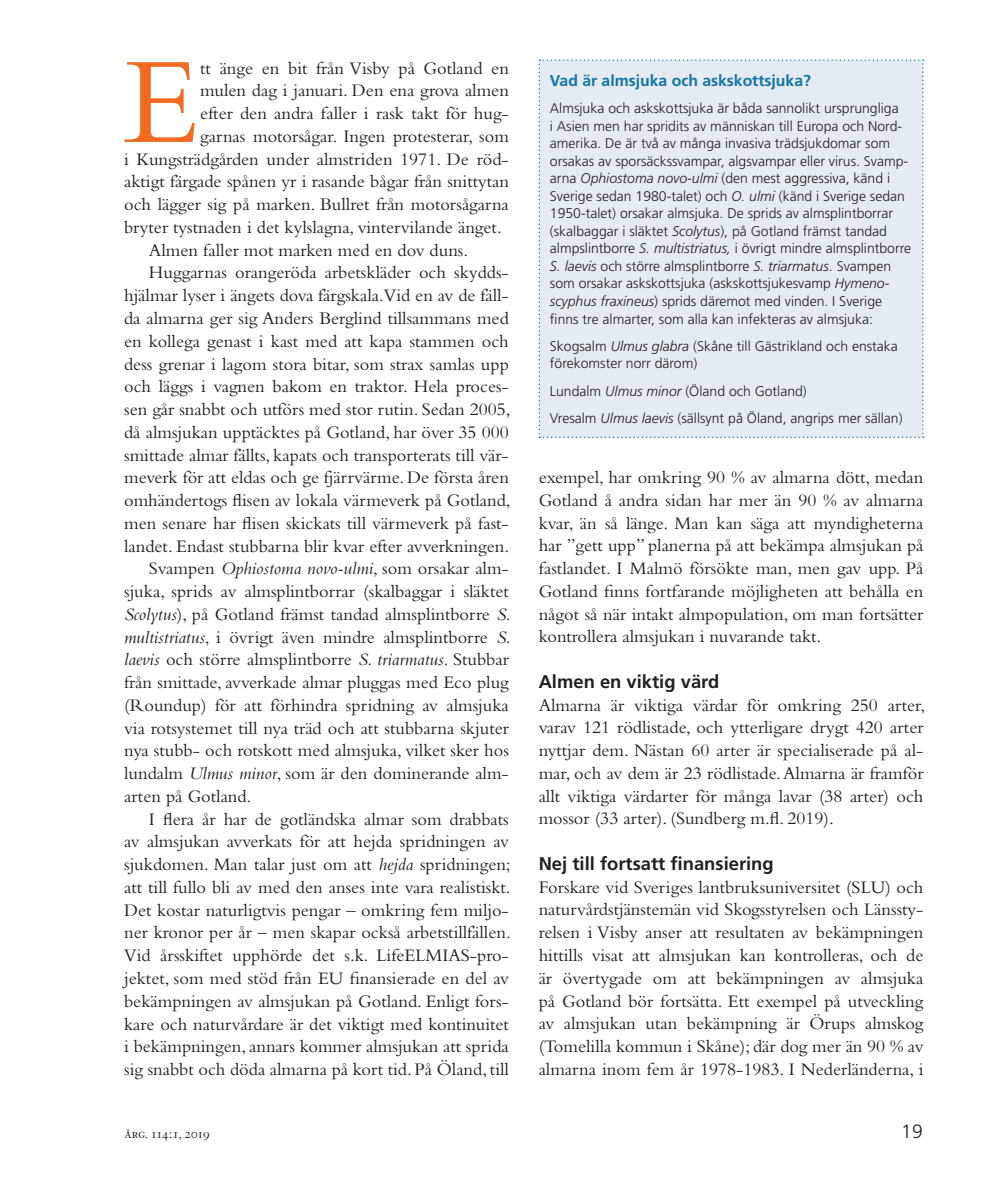
<style>
.page{position:relative;width:993px;height:1191px;background:#fff}
.page>*{position:absolute;margin:0;border:0;box-sizing:border-box;transform-origin:0 0}
.Brödtext_utan{font:128.1px "Bembo";color:#f36a21}
.t1{font:300 19.25px "Frutiger LT Pro";color:#231f20}
.Brödtext{font:18.38px/22.8px "Bembo";color:#231f20;text-align:justify}
.Brödtext_utan-2{font:18.38px/22.8px "Bembo";color:#231f20;text-align:justify}
.NY_Mellanrubrik-huvu{font:700 18.38px "Frutiger LT Pro";color:#231f20}
.NY_Faktaruta_text{font:700 15.75px "Frutiger LT Pro";color:#1274a4}
.NY_Faktaruta_text-2{font:300 14px/17.5px "Frutiger LT Pro";color:#231f20}
.t2{font:14px "Bembo SC";letter-spacing:-.04em;color:#231f20}
.s1{font-style:italic}
</style>
<div class="page">
<div style="left:538px;top:60px;width:385px;height:378px;background:#e4ebf3"></div>
<p class="Brödtext_utan" style="left:124px;top:27px;width:78px">E</p>
<p class="Brödtext_utan-2" style="left:200px;top:56px;width:310px">tt änge en bit från Visby på Gotland en</p>
<p class="Brödtext_utan-2" style="left:200px;top:79px;width:310px">mulen dag i januari. Den ena grova almen</p>
<p class="Brödtext_utan-2" style="left:200px;top:102px;width:310px">efter den andra faller i rask takt för hug-</p>
<p class="Brödtext_utan-2" style="left:200px;top:124px;width:310px">garnas motorsågar. Ingen protesterar, som</p>
<p class="Brödtext_utan-2" style="left:124px;top:147px;width:386px">i Kungsträdgården under almstriden 1971. De röd-</p>
<p class="Brödtext_utan-2" style="left:124px;top:170px;width:386px">aktigt färgade spånen yr i rasande bågar från snittytan</p>
<p class="Brödtext_utan-2" style="left:124px;top:193px;width:386px">och lägger sig på marken. Bullret från motorsågarna</p>
<p class="Brödtext_utan-2" style="left:124px;top:215px;width:379px">bryter tystnaden i det kylslagna, vintervilande änget.</p>
<p class="Brödtext" style="left:149px;top:238px;width:321px">Almen faller mot marken med en dov duns.</p>
<p class="Brödtext" style="left:124px;top:261px;width:388px;text-indent:25px">Huggarnas orangeröda arbetskläder och skydds&shy;hjälmar lyser i ängets dova färgskala.Vid en av de fäll&shy;da almarna ger sig Anders Berglind tillsammans med en kollega genast i kast med att kapa stammen och dess grenar i lagom stora bitar, som strax samlas upp och läggs i vagnen bakom en traktor. Hela proces&shy;sen går snabbt och utförs med stor rutin. Sedan 2005, då almsjukan upptäcktes på Gotland, har över 35 000 smittade almar fällts, kapats och transporterats till vär&shy;meverk för att eldas och ge fjärrvärme. De första åren omhändertogs flisen av lokala värmeverk på Gotland, men senare har flisen skickats till värmeverk på fast&shy;landet. Endast stubbarna blir kvar efter avverkningen.</p>
<p class="Brödtext" style="left:124px;top:557px;width:388px;text-align:left;text-indent:25px">Svampen <span class="s1">Ophiostoma novo-ulmi</span>, som orsakar alm&shy;sjuka, sprids av almsplintborrar (skalbaggar i släktet <span class="s1">Scolytus</span>), på Gotland främst tandad almsplintborre <span class="s1">S. multistriatus</span>, i övrigt även mindre almsplintborre <span class="s1">S. laevis</span> och större almsplintborre <span class="s1">S. triarmatus</span>. Stubbar från smittade, avverkade almar pluggas med Eco plug (Roundup) för att förhindra spridning av almsjuka via rotsystemet till nya träd och att stubbarna skjuter nya stubb- och rotskott med almsjuka, vilket sker hos lundalm <span class="s1">Ulmus minor</span>, som är den dominerande alm&shy;arten på Gotland.</p>
<p class="Brödtext" style="left:124px;top:807px;width:388px;text-indent:25px">I flera år har de gotländska almar som drabbats av almsjukan avverkats för att hejda spridningen av sjukdomen. Man talar just om att <span class="s1">hejda</span> spridningen; att till fullo bli av med den anses inte vara realistiskt.<br>Det kostar naturligtvis pengar – omkring fem miljo&shy;ner kronor per år – men skapar också arbetstillfällen.<br>Vid årsskiftet upphörde det s.k. LifeELMIAS-pro&shy;jektet, som med stöd från EU finansierade en del av bekämpningen av almsjukan på Gotland. Enligt fors&shy;kare och naturvårdare är det viktigt med kontinuitet i bekämpningen, annars kommer almsjukan att sprida sig snabbt och döda almarna på kort tid. På Öland, till</p>
<p class="NY_Faktaruta_text" style="left:549px;top:71px;width:262px">Vad är almsjuka och askskottsjuka?</p>
<p class="NY_Faktaruta_text-2" style="left:549px;top:100px;width:362px">Almsjuka och askskottsjuka är båda sannolikt ursprungliga<br>i Asien men har spridits av människan till Europa och Nord&shy;amerika. De är två av många invasiva trädsjukdomar som orsakas av sporsäckssvampar, algsvampar eller virus. Svamp&shy;arna <span class="s1">Ophiostoma novo-ulmi</span> (den mest aggressiva, känd i Sverige sedan 1980-talet) och <span class="s1">O. ulmi</span> (känd i Sverige sedan 1950-talet) orsakar almsjuka. De sprids av almsplintborrar (skalbaggar i släktet <span class="s1">Scolytus</span>), på Gotland främst tandad almpslintborre <span class="s1">S. multistriatus,</span> i övrigt mindre almsplintborre <span class="s1">S. laevis</span> och större almsplintborre <span class="s1">S. triarmatus</span>. Svampen som orsakar askskottsjuka (askskottsjukesvamp <span class="s1">Hymeno&shy;scyphus fraxineus</span>) sprids däremot med vinden. I Sverige finns tre almarter, som alla kan infekteras av almsjuka:</p>
<p class="NY_Faktaruta_text-2" style="left:549px;top:337px;width:349px">Skogsalm <span class="s1">Ulmus glabra</span> (Skåne till Gästrikland och enstaka förekomster norr därom)</p>
<p class="NY_Faktaruta_text-2" style="left:549px;top:382px;width:258px">Lundalm <span class="s1">Ulmus minor</span> (Öland och Gotland)</p>
<p class="NY_Faktaruta_text-2" style="left:549px;top:410px;width:354px">Vresalm <span class="s1">Ulmus laevis</span> (sällsynt på Öland, angrips mer sällan)</p>
<p class="Brödtext" style="left:538px;top:465px;width:386px">exempel, har omkring 90 % av almarna dött, medan Gotland å andra sidan har mer än 90 % av almarna kvar, än så länge. Man kan säga att myndigheterna har ”gett upp” planerna på att bekämpa almsjukan på fastlandet. I Malmö försökte man, men gav upp. På Gotland finns fortfarande möjligheten att behålla en något så när intakt almpopulation, om man fortsätter kontrollera almsjukan i nuvarande takt.</p>
<p class="NY_Mellanrubrik-huvu" style="left:538px;top:670px;width:182px">Almen en viktig värd</p>
<p class="Brödtext_utan-2" style="left:538px;top:693px;width:388px">Almarna är viktiga värdar för omkring 250 arter, varav 121 rödlistade, och ytterligare drygt 420 arter nyttjar dem. Nästan 60 arter är specialiserade på al&shy;mar, och av dem är 23 rödlistade. Almarna är framför allt viktiga värdarter för många lavar (38 arter) och mossor (33 arter). (Sundberg m.fl. 2019).</p>
<p class="NY_Mellanrubrik-huvu" style="left:538px;top:852px;width:236px">Nej till fortsatt finansiering</p>
<p class="Brödtext_utan-2" style="left:538px;top:875px;width:386px">Forskare vid Sveriges lantbruksuniversitet (SLU) och naturvårdstjänstemän vid Skogsstyrelsen och Länssty&shy;relsen i Visby anser att resultaten av bekämpningen hittills visat att almsjukan kan kontrolleras, och de är övertygade om att bekämpningen av almsjuka på Gotland bör fortsätta. Ett exempel på utveckling av almsjukan utan bekämpning är Örups almskog (Tomelilla kommun i Skåne); där dog mer än 90 % av almarna inom fem år 1978-1983. I Nederländerna, i</p>
<p class="t2" style="left:125px;top:1126px;width:87px">årg. 114:1, 2019</p>
<p class="t1" style="left:901px;top:1120px;width:23px">19</p>
</div>
